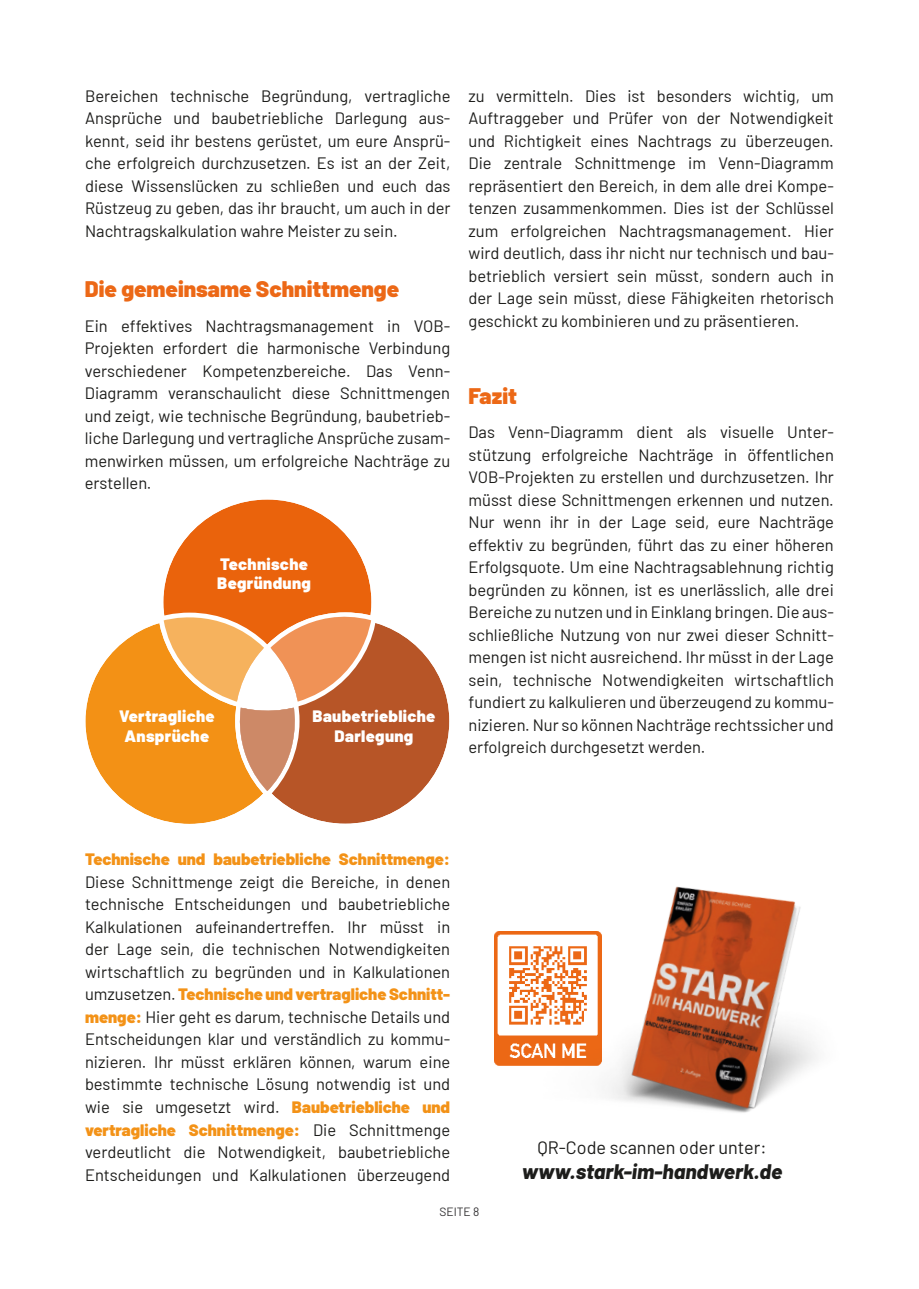
<style>
.page{position:relative;width:919px;height:1289px;background:#fff}
.page>*{position:absolute;margin:0;border:0;box-sizing:border-box;transform-origin:0 0}
.t1{font:900 22.5px "Barlow";color:#ec6816}
.t2{font:italic 800 21px "Barlow";color:#1d1d1b}
.t3{font:18px "Barlow";color:#1d1d1b}
.t4{font:16.5px/22.5px "Barlow";color:#1d1d1b;text-align:justify}
.t5{font:900 16.5px/19.8px "Barlow";letter-spacing:.02em;color:#fff;text-align:center}
.t6{font:900 16.5px "Barlow";color:#f39217}
.t7{font:12px "Barlow";color:#353335}
.s1{font-weight:900;color:#f39217}
</style>
<div class="page">
<div style="left:82px;top:615px;width:214px;height:212px;background:#f39115;border-radius:50%"></div>
<div style="left:160px;top:496px;width:214px;height:211px;background:#ea630c;border-radius:50%"></div>
<div style="left:238px;top:615px;width:214px;height:211px;background:#b75527;border-radius:50%"></div>
<div style="left:157px;top:493px;width:220px;height:217px;border:6px solid #fff;border-radius:50%"></div>
<svg style="left:164px;top:604px;width:207px;height:187px"></svg>
<img style="left:494px;top:931px;width:49px;height:134px">
<img style="left:543px;top:886px;width:274px;height:227px">
<p class="t4" style="left:85px;top:86px;width:367px">Bereichen technische Begründung, vertragliche Ansprüche und baubetriebliche Darlegung aus&shy;kennt, seid ihr bestens gerüstet, um eure Ansprü&shy;che erfolgreich durchzusetzen. Es ist an der Zeit, diese Wissenslücken zu schließen und euch das Rüstzeug zu geben, das ihr braucht, um auch in der Nachtragskalkulation wahre Meister zu sein.</p>
<h1 class="t1" style="left:85px;top:280px;width:316px">Die gemeinsame Schnittmenge</h1>
<p class="t4" style="left:85px;top:316px;width:367px">Ein effektives Nachtragsmanagement in VOB-Projekten erfordert die harmonische Verbindung verschiedener Kompetenzbereiche. Das Venn-Diagramm veranschaulicht diese Schnittmengen und zeigt, wie technische Begründung, baubetrieb&shy;liche Darlegung und vertragliche Ansprüche zusam&shy;menwirken müssen, um erfolgreiche Nachträge zu erstellen.</p>
<p class="t5" style="left:217px;top:555px;width:95px;text-align:left">Technische<br>Begründung</p>
<p class="t5" style="left:119px;top:708px;width:97px">Vertragliche<br>Ansprüche</p>
<p class="t5" style="left:312px;top:708px;width:124px">Baubetriebliche<br>Darlegung</p>
<p class="t4" style="left:468px;top:86px;width:367px">zu vermitteln. Dies ist besonders wichtig, um Auftraggeber und Prüfer von der Notwendigkeit und Richtigkeit eines Nachtrags zu überzeugen.<br>Die zentrale Schnittmenge im Venn-Diagramm repräsentiert den Bereich, in dem alle drei Kompe&shy;tenzen zusammenkommen. Dies ist der Schlüssel zum erfolgreichen Nachtragsmanagement. Hier wird deutlich, dass ihr nicht nur technisch und bau&shy;betrieblich versiert sein müsst, sondern auch in der Lage sein müsst, diese Fähigkeiten rhetorisch geschickt zu kombinieren und zu präsentieren.</p>
<h1 class="t1" style="left:468px;top:387px;width:50px">Fazit</h1>
<p class="t4" style="left:468px;top:422px;width:367px">Das Venn-Diagramm dient als visuelle Unter&shy;stützung erfolgreiche Nachträge in öffentlichen VOB-Projekten zu erstellen und durchzusetzen. Ihr müsst diese Schnittmengen erkennen und nutzen.<br>Nur wenn ihr in der Lage seid, eure Nachträge effektiv zu begründen, führt das zu einer höheren Erfolgsquote. Um eine Nachtragsablehnung richtig begründen zu können, ist es unerlässlich, alle drei Bereiche zu nutzen und in Einklang bringen. Die aus&shy;schließliche Nutzung von nur zwei dieser Schnitt&shy;mengen ist nicht ausreichend. Ihr müsst in der Lage sein, technische Notwendigkeiten wirtschaftlich fundiert zu kalkulieren und überzeugend zu kommu&shy;nizieren. Nur so können Nachträge rechtssicher und erfolgreich durchgesetzt werden.</p>
<p class="t6" style="left:85px;top:853px;width:366px">Technische und baubetriebliche Schnittmenge:</p>
<p class="t4" style="left:85px;top:872px;width:366px">Diese Schnittmenge zeigt die Bereiche, in denen technische Entscheidungen und baubetriebliche Kalkulationen aufeinandertreffen. Ihr müsst in der Lage sein, die technischen Notwendigkeiten wirtschaftlich zu begründen und in Kalkulationen umzusetzen. <span class="s1">Technische und vertragliche Schnitt&shy;menge:</span> Hier geht es darum, technische Details und Entscheidungen klar und verständlich zu kommu&shy;nizieren. Ihr müsst erklären können, warum eine bestimmte technische Lösung notwendig ist und wie sie umgesetzt wird. <span class="s1">Baubetriebliche und vertragliche Schnittmenge:</span> Die Schnittmenge verdeutlicht die Notwendigkeit, baubetriebliche Entscheidungen und Kalkulationen überzeugend</p>
<p class="t3" style="left:537px;top:1134px;width:230px">QR-Code scannen oder unter:</p>
<p class="t2" style="left:521px;top:1163px;width:262px">www.stark-im-handwerk.de</p>
<p class="t7" style="left:439px;top:1206px;width:42px">SEITE 8</p>
</div>
